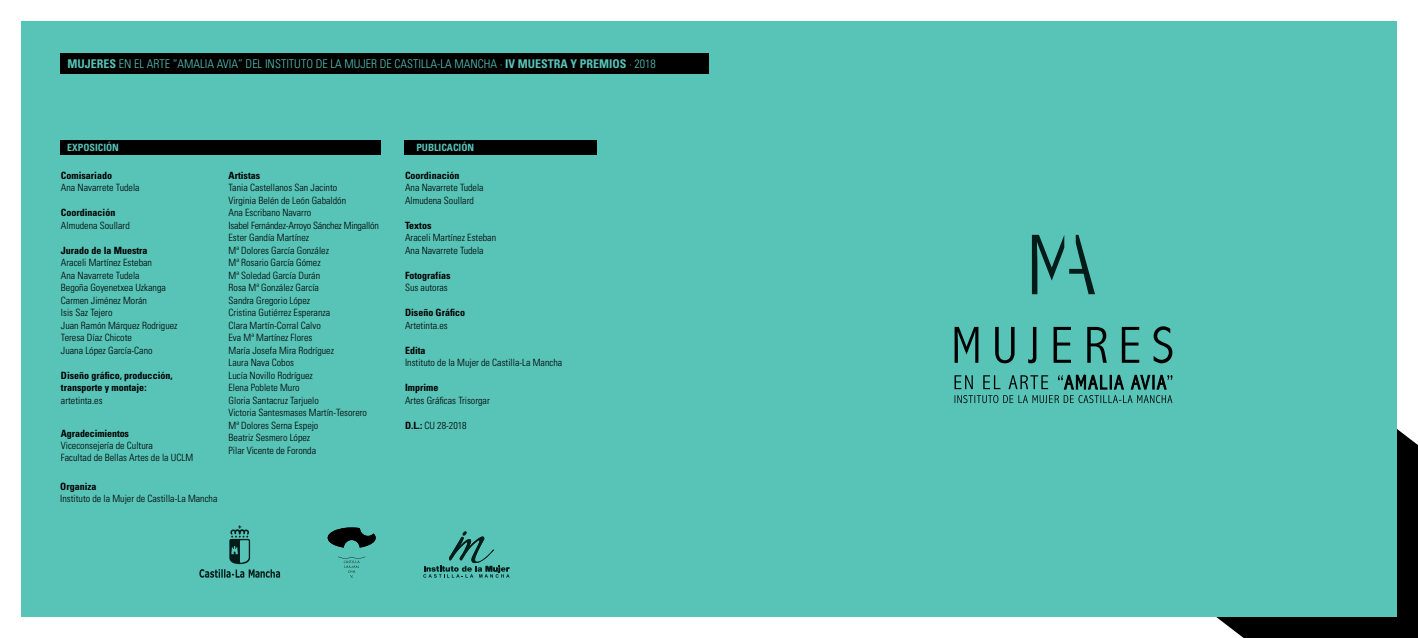
<style>
.page{position:relative;width:1418px;height:638px;background:#fff}
.page>*{position:absolute;margin:0;border:0;box-sizing:border-box;transform-origin:0 0}
.t1{font:300 condensed 12px "Univers";color:#58c3b7}
.t2{font:300 condensed 10px/12.5px "Univers";color:#000}
.t3{font:700 condensed 10px/12.5px "Univers";color:#000}
.t4{font:700 condensed 10px "Univers";color:#58c3b7}
.s1{font-weight:700}
</style>
<div class="page">
<svg style="left:1216px;top:394px;width:201px;height:244px;fill:#000"></svg>
<div style="left:21px;top:21px;width:1375px;height:596px;background:#58c3b7"></div>
<div style="left:404px;top:140px;width:192px;height:15px;background:#000"></div>
<div style="left:60px;top:141px;width:321px;height:14px;background:#000"></div>
<div style="left:60px;top:53px;width:649px;height:20px;background:#000"></div>
<svg style="left:423px;top:531px;width:86px;height:47px"></svg>
<svg style="left:338px;top:556px;width:27px;height:22px"></svg>
<svg style="left:327px;top:527px;width:49px;height:20px"></svg>
<svg style="left:199px;top:525px;width:81px;height:53px"></svg>
<svg style="left:1031px;top:235px;width:64px;height:59px"></svg>
<svg style="left:954px;top:326px;width:218px;height:37px"></svg>
<svg style="left:954px;top:374px;width:218px;height:15px"></svg>
<svg style="left:954px;top:395px;width:218px;height:8px"></svg>
<p class="t1" style="left:67px;top:57px;width:590px"><span class="s1">MUJERES</span> EN EL ARTE “AMALIA AVIA” DEL INSTITUTO DE LA MUJER DE CASTILLA-LA MANCHA · <span class="s1">IV MUESTRA Y PREMIOS</span> · 2018</p>
<p class="t4" style="left:67px;top:142px;width:53px">EXPOSICIÓN</p>
<p class="t3" style="left:61px;top:169px;width:53px">Comisariado</p>
<p class="t2" style="left:61px;top:181px;width:80px">Ana Navarrete Tudela</p>
<p class="t3" style="left:61px;top:206px;width:56px">Coordinación</p>
<p class="t2" style="left:61px;top:219px;width:70px">Almudena Soullard</p>
<p class="t3" style="left:61px;top:244px;width:88px">Jurado de la Muestra</p>
<p class="t2" style="left:61px;top:256px;width:118px">Araceli Martínez Esteban<br>Ana Navarrete Tudela<br>Begoña Goyenetxea Uzkanga<br>Carmen Jiménez Morán<br>Isis Saz Tejero<br>Juan Ramón Márquez Rodriguez<br>Teresa Díaz Chicote<br>Juana López García-Cano</p>
<p class="t3" style="left:61px;top:369px;width:113px">Diseño gráfico, producción, transporte y montaje:</p>
<p class="t2" style="left:61px;top:394px;width:43px">artetinta.es</p>
<p class="t3" style="left:61px;top:427px;width:70px">Agradecimientos</p>
<p class="t2" style="left:61px;top:440px;width:134px;line-height:12px">Viceconsejería de Cultura<br>Facultad de Bellas Artes de la UCLM</p>
<p class="t3" style="left:60px;top:480px;width:38px">Organiza</p>
<p class="t2" style="left:60px;top:492px;width:159px">Instituto de la Mujer de Castilla-La Mancha</p>
<p class="t3" style="left:228px;top:169px;width:33px">Artistas</p>
<p class="t2" style="left:228px;top:181px;width:152px">Tania Castellanos San Jacinto<br>Virginia Belén de León Gabaldón<br>Ana Escribano Navarro<br>Isabel Fernández-Arroyo Sánchez Mingallón<br>Ester Gandía Martínez<br>Mª Dolores García González<br>Mª Rosario García Gómez<br>Mª Soledad García Durán<br>Rosa Mª González García<br>Sandra Gregorio López<br>Cristina Gutiérrez Esperanza<br>Clara Martín-Corral Calvo<br>Eva Mª Martínez Flores<br>María Josefa Mira Rodríguez<br>Laura Nava Cobos<br>Lucía Novillo Rodríguez<br>Elena Poblete Muro<br>Gloria Santacruz Tarjuelo<br>Victoria Santesmases Martín-Tesorero<br>Mª Dolores Serna Espejo<br>Beatriz Sesmero López<br>Pilar Vicente de Foronda</p>
<p class="t4" style="left:416px;top:142px;width:59px">PUBLICACIÓN</p>
<p class="t3" style="left:405px;top:169px;width:56px">Coordinación</p>
<p class="t2" style="left:405px;top:181px;width:80px">Ana Navarrete Tudela<br>Almudena Soullard</p>
<p class="t3" style="left:405px;top:219px;width:28px">Textos</p>
<p class="t2" style="left:405px;top:231px;width:93px">Araceli Martínez Esteban<br>Ana Navarrete Tudela</p>
<p class="t3" style="left:405px;top:269px;width:47px">Fotografías</p>
<p class="t2" style="left:405px;top:281px;width:44px">Sus autoras</p>
<p class="t3" style="left:405px;top:306px;width:61px">Diseño Gráfico</p>
<p class="t2" style="left:405px;top:319px;width:44px">Artetinta.es</p>
<p class="t3" style="left:405px;top:344px;width:22px">Edita</p>
<p class="t2" style="left:405px;top:356px;width:159px">Instituto de la Mujer de Castilla-La Mancha</p>
<p class="t3" style="left:405px;top:381px;width:35px">Imprime</p>
<p class="t2" style="left:405px;top:394px;width:86px">Artes Gráficas Trisorgar</p>
<p class="t2" style="left:405px;top:419px;width:63px"><span class="s1">D.L.:</span> CU 28-2018</p>
</div>
